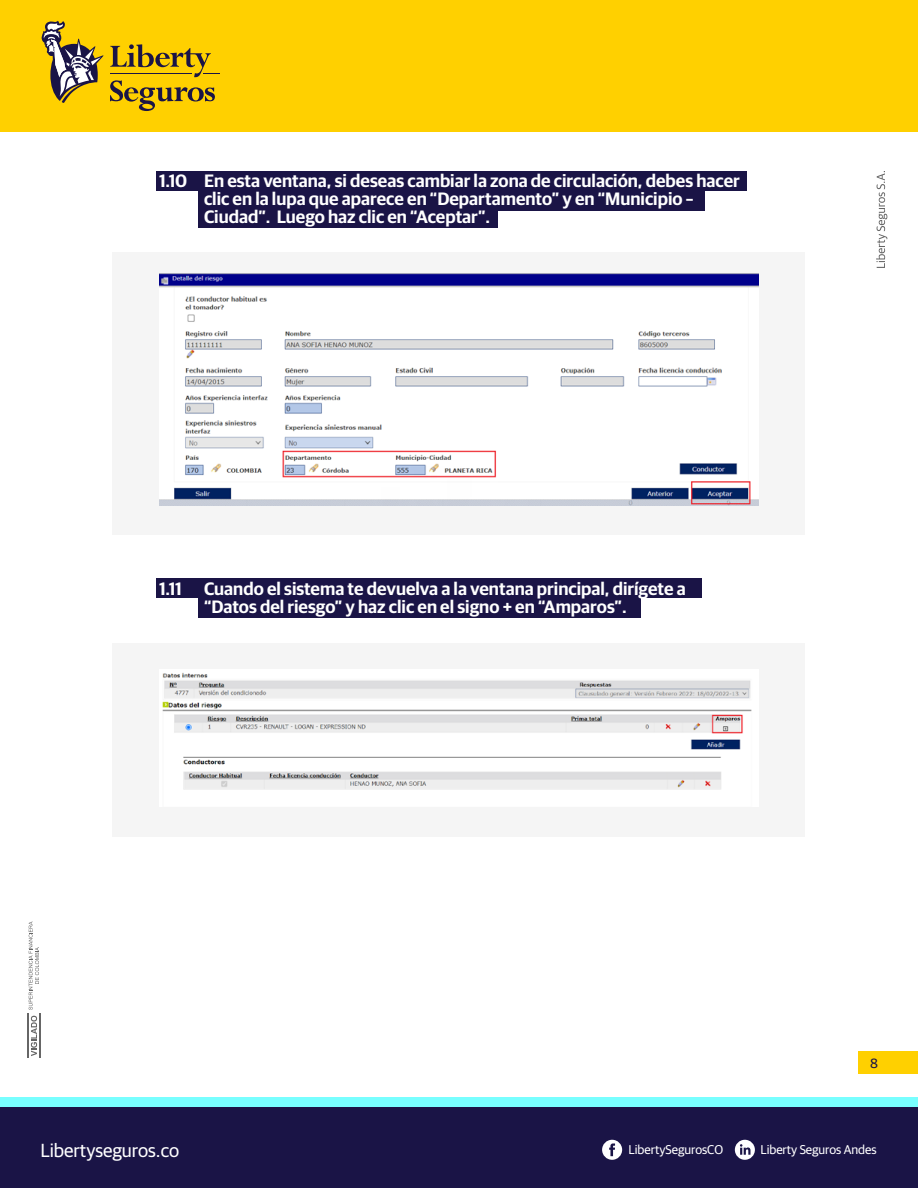
<style>
.page{position:relative;width:918px;height:1188px;background:#fff}
.page>*{position:absolute;margin:0;border:0;box-sizing:border-box;transform-origin:0 0}
.t1{font:19.05px "Guardian Sans";letter-spacing:-.005em;color:#fff}
.t2{font:600 18px/18px "Guardian Sans";color:#fff}
.t3{font:13.5px "Guardian Sans";color:#1a1446}
.t4{font:12.75px "Guardian Sans";letter-spacing:-.005em;color:#fff}
</style>
<div class="page">
<div style="left:156px;top:578px;width:546px;height:20px;background:#1a1446"></div>
<div style="left:198px;top:598px;width:442px;height:20px;background:#1a1446"></div>
<div style="left:156px;top:171px;width:591px;height:20px;background:#1a1446"></div>
<div style="left:198px;top:191px;width:507px;height:20px;background:#1a1446"></div>
<div style="left:198px;top:208px;width:300px;height:20px;background:#1a1446"></div>
<div style="left:858px;top:1052px;width:60px;height:22px;background:#ffd000"></div>
<div style="left:112px;top:252px;width:694px;height:282px;background:#f5f5f5"></div>
<img style="left:159px;top:274px;width:600px;height:231px">
<div style="left:112px;top:643px;width:694px;height:194px;background:#f5f5f5"></div>
<img style="left:162px;top:673px;width:590px;height:116px">
<div style="left:0;top:0;width:918px;height:132px;background:#ffd000"></div>
<svg style="left:41px;top:21px;width:63px;height:82px"></svg>
<svg style="left:110px;top:44px;width:110px;height:67px"></svg>
<div style="left:0;top:1107px;width:918px;height:81px;background:#1a1446"></div>
<div style="left:0;top:1098px;width:918px;height:9px;background:#78ffff"></div>
<svg style="left:602px;top:1140px;width:20px;height:20px"></svg>
<svg style="left:735px;top:1140px;width:20px;height:20px"></svg>
<svg style="left:31px;top:1016px;width:6px;height:40px"></svg>
<hr style="left:27px;top:1014px;width:1px;height:44px;background:#666">
<svg style="left:29px;top:921px;width:10px;height:89px"></svg>
<hr style="left:39px;top:1014px;width:2px;height:44px;background:#666">
<svg style="left:876px;top:171px;width:11px;height:97px"></svg>
<p class="t2" style="left:204px;top:170px;width:537px;text-indent:-45px">1.10 En esta ventana, si deseas cambiar la zona de circulación, debes hacer clic en la lupa que aparece en “Departamento” y en “Municipio –<br>Ciudad”. Luego haz clic en “Aceptar”.</p>
<p class="t2" style="left:204px;top:578px;width:483px;text-indent:-45px">1.11 Cuando el sistema te devuelva a la ventana principal, dirígete a “Datos del riesgo” y haz clic en el signo + en “Amparos”.</p>
<p class="t3" style="left:870px;top:1054px;width:9px">8</p>
<p class="t1" style="left:40px;top:1137px;width:140px">Libertyseguros.co</p>
<p class="t4" style="left:629px;top:1140px;width:96px">LibertySegurosCO</p>
<p class="t4" style="left:760px;top:1140px;width:118px">Liberty Seguros Andes</p>
</div>
